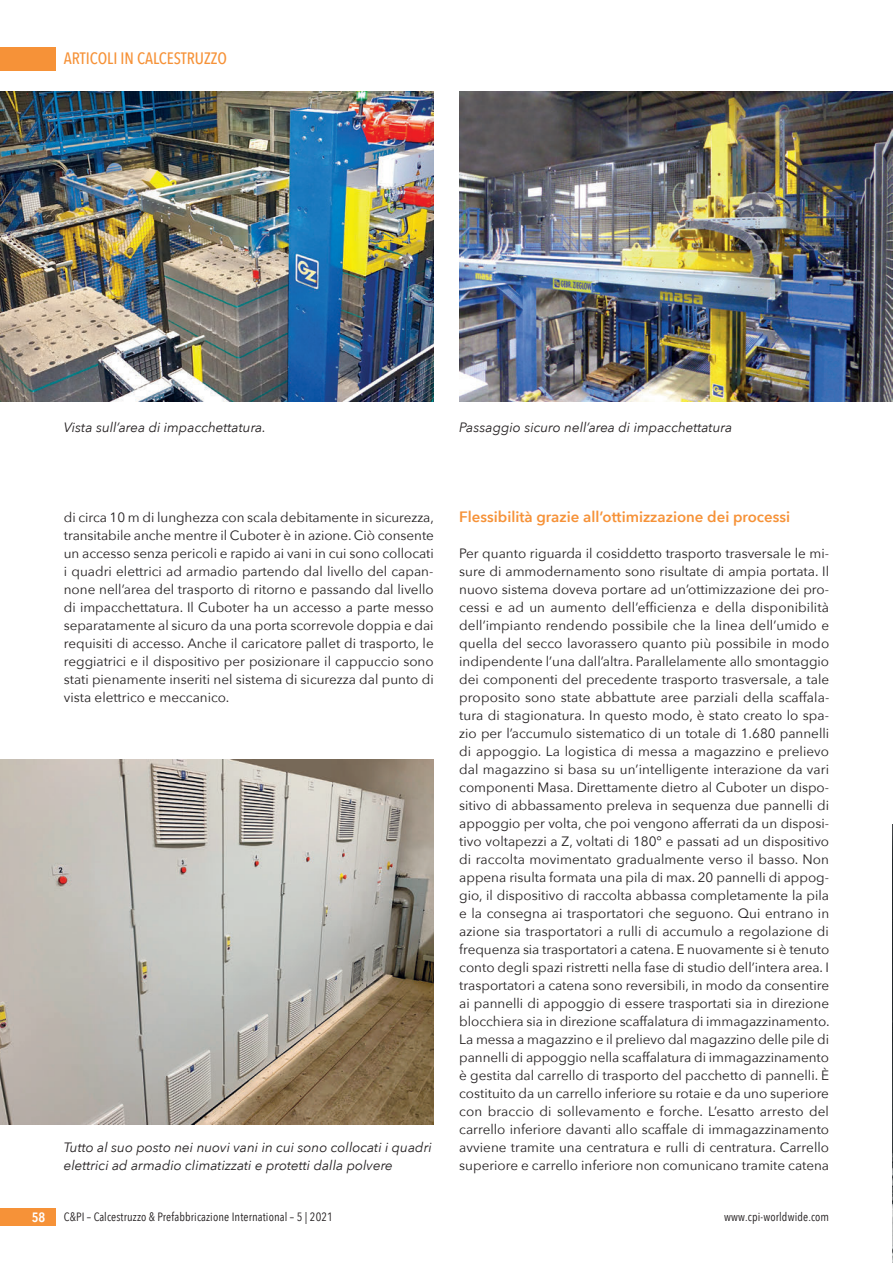
<style>
.page{position:relative;width:893px;height:1263px;background:#fff}
.page>*{position:absolute;margin:0;border:0;box-sizing:border-box;transform-origin:0 0}
.t1{font:500 16.5px "Avenir Next Condensed";color:#f69238}
.t2{font:600 15px "Avenir Next";color:#f69238}
.t3{font:13.5px/18px "Avenir Next";color:#231f20;text-align:justify}
.t4{font:italic 13.5px/18px "Avenir Next";color:#231f20}
.t5{font:600 13.5px "Avenir Next Condensed";color:#fff}
.t6{font:12px "Avenir Next Condensed";letter-spacing:.01em;color:#231f20}
</style>
<div class="page">
<div style="left:0;top:47px;width:55px;height:23px;background:#f69238"></div>
<div style="left:0;top:1208px;width:55px;height:18px;background:#f69238"></div>
<img style="left:0;top:91px;width:434px;height:311px">
<img style="left:459px;top:91px;width:434px;height:311px">
<img style="left:0;top:759px;width:434px;height:366px">
<img style="left:892px;top:825px;width:1px;height:375px">
<hr style="left:892px;top:1200px;width:1px;height:63px;background:#fff101">
<p class="t1" style="left:64px;top:49px;width:165px">ARTICOLI IN CALCESTRUZZO</p>
<p class="t4" style="left:64px;top:418px;width:204px">Vista sull’area di impacchettatura.</p>
<p class="t4" style="left:459px;top:418px;width:275px">Passaggio sicuro nell’area di impacchettatura</p>
<p class="t3" style="left:64px;top:508px;width:372px">di circa 10 m di lunghezza con scala debitamente in sicurezza, transitabile anche mentre il Cuboter è in azione. Ciò consente un accesso senza pericoli e rapido ai vani in cui sono collocati i quadri elettrici ad armadio partendo dal livello del capan&shy;none nell’area del trasporto di ritorno e passando dal livello di impacchettatura. Il Cuboter ha un accesso a parte messo separatamente al sicuro da una porta scorrevole doppia e dai requisiti di accesso. Anche il caricatore pallet di trasporto, le reggiatrici e il dispositivo per posizionare il cappuccio sono stati pienamente inseriti nel sistema di sicurezza dal punto di vista elettrico e meccanico.</p>
<p class="t2" style="left:459px;top:504px;width:333px">Flessibilità grazie all’ottimizzazione dei processi</p>
<p class="t3" style="left:459px;top:544px;width:372px">Per quanto riguarda il cosiddetto trasporto trasversale le mi&shy;sure di ammodernamento sono risultate di ampia portata. Il nuovo sistema doveva portare ad un’ottimizzazione dei pro&shy;cessi e ad un aumento dell’efficienza e della disponibilità dell’impianto rendendo possibile che la linea dell’umido e quella del secco lavorassero quanto più possibile in modo indipendente l’una dall’altra. Parallelamente allo smontaggio dei componenti del precedente trasporto trasversale, a tale proposito sono state abbattute aree parziali della scaffala&shy;tura di stagionatura. In questo modo, è stato creato lo spa&shy;zio per l’accumulo sistematico di un totale di 1.680 pannelli di appoggio. La logistica di messa a magazzino e prelievo dal magazzino si basa su un’intelligente interazione da vari componenti Masa. Direttamente dietro al Cuboter un dispo&shy;sitivo di abbassamento preleva in sequenza due pannelli di appoggio per volta, che poi vengono afferrati da un disposi&shy;tivo voltapezzi a Z, voltati di 180° e passati ad un dispositivo di raccolta movimentato gradualmente verso il basso. Non appena risulta formata una pila di max. 20 pannelli di appog&shy;gio, il dispositivo di raccolta abbassa completamente la pila e la consegna ai trasportatori che seguono. Qui entrano in azione sia trasportatori a rulli di accumulo a regolazione di frequenza sia trasportatori a catena. E nuovamente si è tenuto conto degli spazi ristretti nella fase di studio dell’intera area. I trasportatori a catena sono reversibili, in modo da consentire ai pannelli di appoggio di essere trasportati sia in direzione blocchiera sia in direzione scaffalatura di immagazzinamento.<br>La messa a magazzino e il prelievo dal magazzino delle pile di pannelli di appoggio nella scaffalatura di immagazzinamento è gestita dal carrello di trasporto del pacchetto di pannelli. È costituito da un carrello inferiore su rotaie e da uno superiore con braccio di sollevamento e forche. L’esatto arresto del carrello inferiore davanti allo scaffale di immagazzinamento avviene tramite una centratura e rulli di centratura. Carrello superiore e carrello inferiore non comunicano tramite catena</p>
<p class="t4" style="left:64px;top:1138px;width:369px">Tutto al suo posto nei nuovi vani in cui sono collocati i quadri elettrici ad armadio climatizzati e protetti dalla polvere</p>
<p class="t5" style="left:32px;top:1206px;width:15px">58</p>
<p class="t6" style="left:64px;top:1207px;width:271px">C&amp;PI – Calcestruzzo &amp; Prefabbricazione International – 5 | 2021</p>
<p class="t6" style="left:724px;top:1207px;width:107px">www.cpi-worldwide.com</p>
</div>
